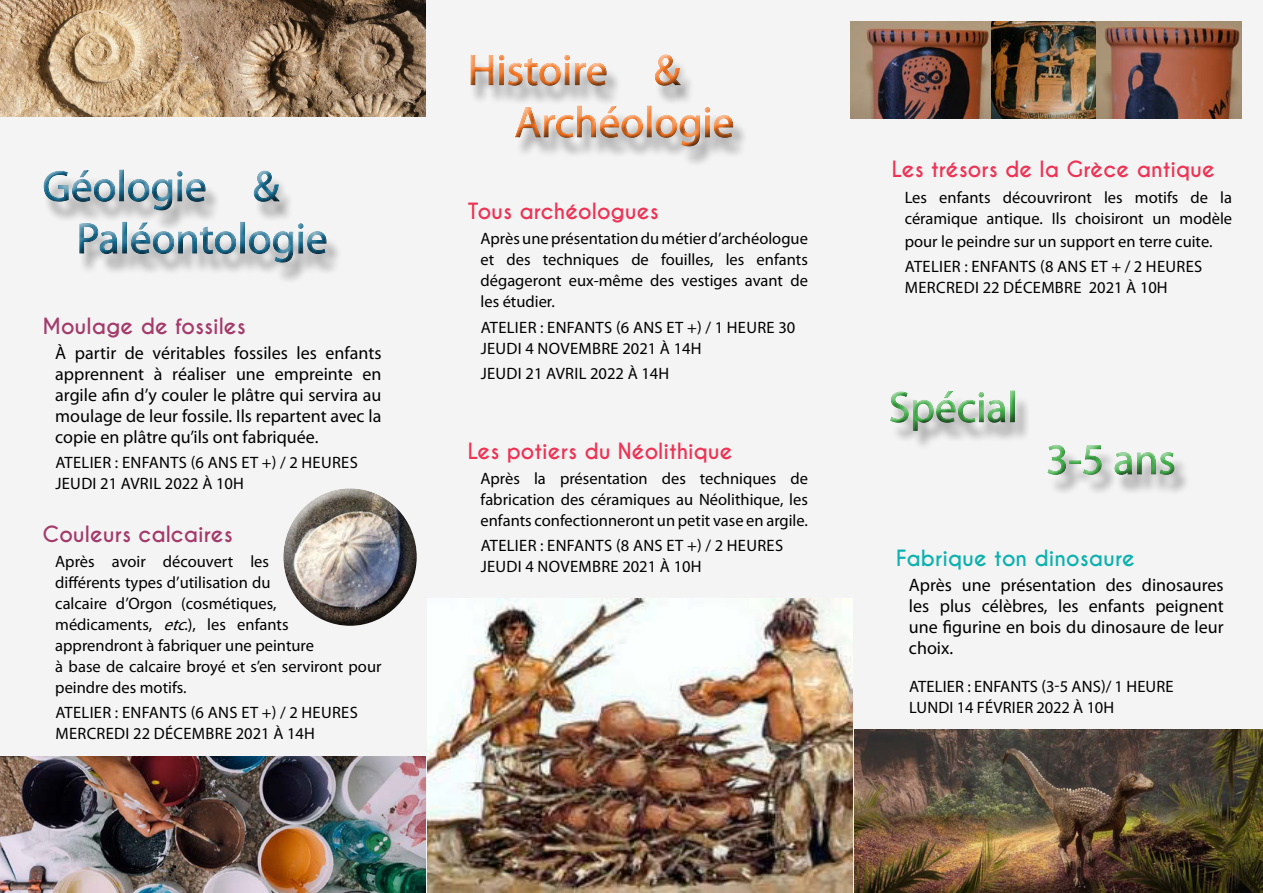
<style>
.page{position:relative;width:1263px;height:893px;background:#f4f4f4}
.page>*{position:absolute;margin:0;border:0;box-sizing:border-box;transform-origin:0 0}
.t1{font:43.5px/52.2px "Myriad Pro";color:#13668b}
.t2{font:43.5px/52.2px "Myriad Pro";color:#f47421}
.t3{font:43.5px "Myriad Pro";color:#41ad49}
.t4{font:700 21px "Caviar Dreams";color:#e35}
.t5{font:700 21px "Caviar Dreams";color:#a43a6a}
.t6{font:700 21px "Caviar Dreams";color:#0db1af}
.t7{font:18px/21px "Myriad Pro";color:#000;text-align:justify}
.t8{font:16.5px/21px "Myriad Pro";color:#000}
.t9{font:16.5px/21px "Myriad Pro";letter-spacing:.02em;color:#000}
.s1{font-style:italic}
</style>
<div class="page">
<div style="left:38px;top:163px;width:300px;height:110px;background:#000;opacity:.75"></div>
<div style="left:462px;top:49px;width:282px;height:108px;background:#000;opacity:.75"></div>
<div style="left:890px;top:395px;width:300px;height:100px;background:#000;opacity:.4"></div>
<div style="left:882px;top:383px;width:303px;height:103px;background:#000;opacity:.75"></div>
<img style="left:0;top:757px;width:425px;height:136px">
<div style="left:272px;top:488px;width:143px;height:108px;background:#fff;opacity:.75"></div>
<div style="left:284px;top:509px;width:144px;height:117px;background:#000;opacity:.75"></div>
<img style="left:0;top:0;width:425px;height:117px">
<img style="left:427px;top:598px;width:426px;height:295px">
<img style="left:850px;top:21px;width:266px;height:98px">
<img style="left:1096px;top:21px;width:146px;height:97px">
<img style="left:855px;top:729px;width:408px;height:164px">
<h1 class="t1" style="left:77px;top:159px;width:253px;text-indent:-34px">Géologie &amp;<br>Paléontologie</h1>
<p class="t5" style="left:43px;top:313px;width:205px">Moulage de fossiles</p>
<p class="t7" style="left:55px;top:342px;width:328px">À partir de véritables fossiles les enfants apprennent à réaliser une empreinte en argile afin d’y couler le plâtre qui servira au moulage de leur fossile. Ils repartent avec la copie en plâtre qu’ils ont fabriquée.</p>
<p class="t8" style="left:55px;top:452px;width:18px">Atelier</p>
<p class="t8" style="left:115px;top:452px;width:18px">: enfants</p>
<p class="t8" style="left:191px;top:452px;width:28px">(6 ans</p>
<p class="t8" style="left:241px;top:452px;width:71px">et +) / 2 heures</p>
<p class="t8" style="left:55px;top:473px;width:10px">jeudi</p>
<p class="t8" style="left:100px;top:473px;width:24px">21 avril</p>
<p class="t8" style="left:165px;top:473px;width:78px">2022 à 10h</p>
<p class="t5" style="left:43px;top:521px;width:192px">Couleurs calcaires</p>
<p class="t8" style="left:55px;top:551px;width:328px">Après avoir découvert les<br>différents types d’utilisation du<br>calcaire d’Orgon (cosmétiques,<br>médicaments, <span class="s1">etc</span>.), les enfants<br>apprendront à fabriquer une peinture<br>à base de calcaire broyé et s’en serviront pour peindre des motifs.</p>
<p class="t8" style="left:55px;top:702px;width:18px">Atelier</p>
<p class="t8" style="left:115px;top:702px;width:26px">: Enfants</p>
<p class="t8" style="left:191px;top:702px;width:28px">(6 ans</p>
<p class="t8" style="left:241px;top:702px;width:71px">et +) / 2 heures</p>
<p class="t8" style="left:55px;top:723px;width:10px">mercredi</p>
<p class="t8" style="left:133px;top:723px;width:32px">22 décem</p>
<p class="t8" style="left:206px;top:723px;width:108px">bre 2021 à 14h</p>
<h1 class="t2" style="left:514px;top:43px;width:221px;text-indent:-47px">Histoire &amp;<br>Archéologie</h1>
<p class="t4" style="left:468px;top:198px;width:193px">Tous archéologues</p>
<p class="t8" style="left:480px;top:228px;width:329px;text-align:justify">Après une présentation du métier d’archéologue et des techniques de fouilles, les enfants dégageront eux-même des vestiges avant de les étudier.</p>
<p class="t8" style="left:481px;top:316px;width:18px">Atelier</p>
<p class="t8" style="left:540px;top:316px;width:26px">: Enfants</p>
<p class="t8" style="left:616px;top:316px;width:28px">(6 ans</p>
<p class="t8" style="left:667px;top:316px;width:71px">et +) / 1 heure</p>
<p class="t8" style="left:778px;top:316px;width:18px">30</p>
<p class="t8" style="left:481px;top:337px;width:9px">Jeudi</p>
<p class="t8" style="left:525px;top:337px;width:24px">4novem</p>
<p class="t8" style="left:592px;top:337px;width:108px">bre 2021 à 14h</p>
<p class="t8" style="left:481px;top:363px;width:2px">Jeudi</p>
<p class="t8" style="left:525px;top:363px;width:24px">21 avril</p>
<p class="t8" style="left:590px;top:363px;width:78px">2022 à 14h</p>
<p class="t4" style="left:892px;top:157px;width:325px">Les trésors de la Grèce antique</p>
<p class="t8" style="left:905px;top:186px;width:329px">Les enfants découvriront les motifs de la céramique antique. Ils choisiront un modèle</p>
<p class="t8" style="left:905px;top:229px;width:309px;line-height:25.2px">pour le peindre sur un support en terre cuite.<br>Atelier</p>
<p class="t8" style="left:964px;top:256px;width:26px">: Enfants</p>
<p class="t8" style="left:1040px;top:256px;width:28px">(8 ans</p>
<p class="t9" style="left:905px;top:256px;width:264px;text-indent:186px">et + / 2 heures<br>MERCREDI 22 DÉCEMBRE 2021 à 10H</p>
<h1 class="t3" style="left:889px;top:380px;width:130px">Spécial</h1>
<p class="t4" style="left:468px;top:438px;width:267px">Les potiers du Néolithique</p>
<p class="t8" style="left:480px;top:468px;width:329px;text-align:justify">Après la présentation des techniques de fabrication des céramiques au Néolithique, les enfants confectionneront un petit vase en argile.</p>
<p class="t8" style="left:481px;top:535px;width:18px">Atelier</p>
<p class="t8" style="left:540px;top:535px;width:26px">: Enfants</p>
<p class="t8" style="left:616px;top:535px;width:28px">(8 ans</p>
<p class="t8" style="left:667px;top:535px;width:71px">et +) / 2 heures</p>
<p class="t8" style="left:481px;top:556px;width:16px">jeudi</p>
<p class="t8" style="left:525px;top:556px;width:24px">4novem</p>
<p class="t8" style="left:592px;top:556px;width:108px">bre 2021 à 10h</p>
<p class="t6" style="left:896px;top:545px;width:240px">Fabrique ton dinosaure</p>
<p class="t7" style="left:909px;top:574px;width:316px">Après une présentation des dinosaures les plus célèbres, les enfants peignent une figurine en bois du dinosaure de leur choix.</p>
<p class="t8" style="left:909px;top:676px;width:18px">Atelier</p>
<p class="t8" style="left:967px;top:676px;width:25px">: Enfants</p>
<p class="t8" style="left:1041px;top:676px;width:95px">(3-5 ans)/ 1 heure</p>
<p class="t8" style="left:909px;top:697px;width:10px">lundi</p>
<p class="t8" style="left:957px;top:697px;width:24px">14 février</p>
<p class="t8" style="left:1036px;top:697px;width:77px">2022 à 10h</p>
<h1 class="t3" style="left:1046px;top:432px;width:131px">3-5 ans</h1>
</div>
